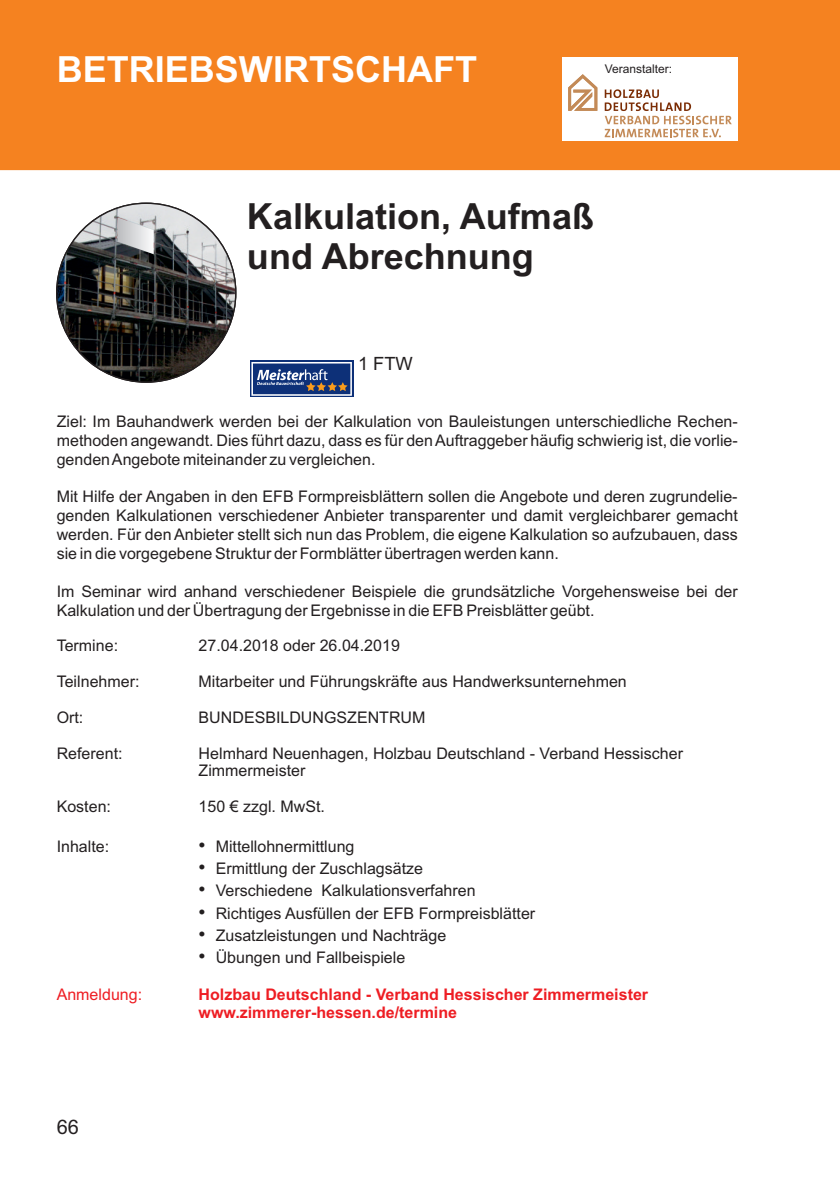
<style>
.page{position:relative;width:840px;height:1191px;background:#fff}
.page>*{position:absolute;margin:0;border:0;box-sizing:border-box;transform-origin:0 0}
.t1{font:700 36px/40.2px "Arial";color:#231f20}
.t2{font:700 36px "Arial";color:#fff}
.t3{font:20px "Arial";color:#231f20}
.t4{font:18.2px "Arial";color:#231f20}
.t5{font:16px/18.8px "Arial";color:#231f20;text-align:justify}
.t6{font:700 16px/17.8px "Arial";color:#ee1d23}
.t7{font:16px "Arial";color:#ee1d23}
.t8{font:12px "Arial";color:#231f20}
.s1{font-size:20px}
</style>
<div class="page">
<div style="left:0;top:0;width:839px;height:170px;background:#f58220"></div>
<img style="left:57px;top:203px;width:178px;height:179px;border-radius:50%">
<svg style="left:118px;top:217px;width:35px;height:37px"></svg>
<div style="left:562px;top:57px;width:175px;height:84px;background:#fff"></div>
<svg style="left:568px;top:74px;width:29px;height:37px"></svg>
<svg style="left:604px;top:89px;width:127px;height:48px"></svg>
<div style="left:250px;top:360px;width:103px;height:37px;background:#0d3078"></div>
<svg style="left:251px;top:362px;width:101px;height:34px"></svg>
<h1 class="t2" style="left:57px;top:56px;width:421px">BETRIEBSWIRTSCHAFT</h1>
<p class="t8" style="left:604px;top:64px;width:69px">Veranstalter:</p>
<h1 class="t1" style="left:247px;top:200px;width:348px">Kalkulation, Aufmaß und Abrechnung</h1>
<p class="t4" style="left:358px;top:357px;width:56px">1 FTW</p>
<p class="t5" style="left:57px;top:413px;width:682px">Ziel: Im Bauhandwerk werden bei der Kalkulation von Bauleistungen unterschiedliche Rechen&shy;methoden angewandt. Dies führt dazu, dass es für den Auftraggeber häufig schwierig ist, die vorlie&shy;genden Angebote miteinander zu vergleichen.</p>
<p class="t5" style="left:57px;top:489px;width:682px">Mit Hilfe der Angaben in den EFB Formpreisblättern sollen die Angebote und deren zugrundelie&shy;genden Kalkulationen verschiedener Anbieter transparenter und damit vergleichbarer gemacht werden. Für den Anbieter stellt sich nun das Problem, die eigene Kalkulation so aufzubauen, dass sie in die vorgegebene Struktur der Formblätter übertragen werden kann.</p>
<p class="t5" style="left:57px;top:583px;width:682px">Im Seminar wird anhand verschiedener Beispiele die grundsätzliche Vorgehensweise bei der<br>Kalkulation und der Übertragung der Ergebnisse in die EFB Preisblätter geübt.</p>
<p class="t5" style="left:57px;top:638px;width:63px">Termine:</p>
<p class="t5" style="left:198px;top:638px;width:203px">27.04.2018 oder 26.04.2019</p>
<p class="t5" style="left:57px;top:673px;width:84px">Teilnehmer:</p>
<p class="t5" style="left:198px;top:673px;width:429px">Mitarbeiter und Führungskräfte aus Handwerksunternehmen</p>
<p class="t5" style="left:57px;top:709px;width:28px">Ort:</p>
<p class="t5" style="left:198px;top:709px;width:228px">BUNDESBILDUNGSZENTRUM</p>
<p class="t5" style="left:57px;top:745px;width:67px">Referent:</p>
<p class="t5" style="left:198px;top:745px;width:485px;line-height:17.8px">Helmhard Neuenhagen, Holzbau Deutschland - Verband Hessischer<br>Zimmermeister</p>
<p class="t5" style="left:57px;top:798px;width:56px">Kosten:</p>
<p class="t5" style="left:198px;top:798px;width:128px">150 € zzgl. MwSt.</p>
<p class="t5" style="left:57px;top:838px;width:54px">Inhalte:</p>
<p class="t5" style="left:198px;top:838px;width:157px"><span class="s1">•</span> Mittellohnermittlung</p>
<p class="t5" style="left:198px;top:860px;width:226px"><span class="s1">•</span> Ermittlung der Zuschlagsätze</p>
<p class="t5" style="left:198px;top:882px;width:278px"><span class="s1">•</span> Verschiedene Kalkulationsverfahren</p>
<p class="t5" style="left:198px;top:905px;width:338px"><span class="s1">•</span> Richtiges Ausfüllen der EFB Formpreisblätter</p>
<p class="t5" style="left:198px;top:927px;width:249px"><span class="s1">•</span> Zusatzleistungen und Nachträge</p>
<p class="t5" style="left:198px;top:949px;width:208px"><span class="s1">•</span> Übungen und Fallbeispiele</p>
<p class="t7" style="left:57px;top:988px;width:87px">Anmeldung:</p>
<p class="t6" style="left:198px;top:987px;width:451px">Holzbau Deutschland - Verband Hessischer Zimmermeister www.zimmerer-hessen.de/termine</p>
<p class="t3" style="left:57px;top:1119px;width:24px">66</p>
</div>
